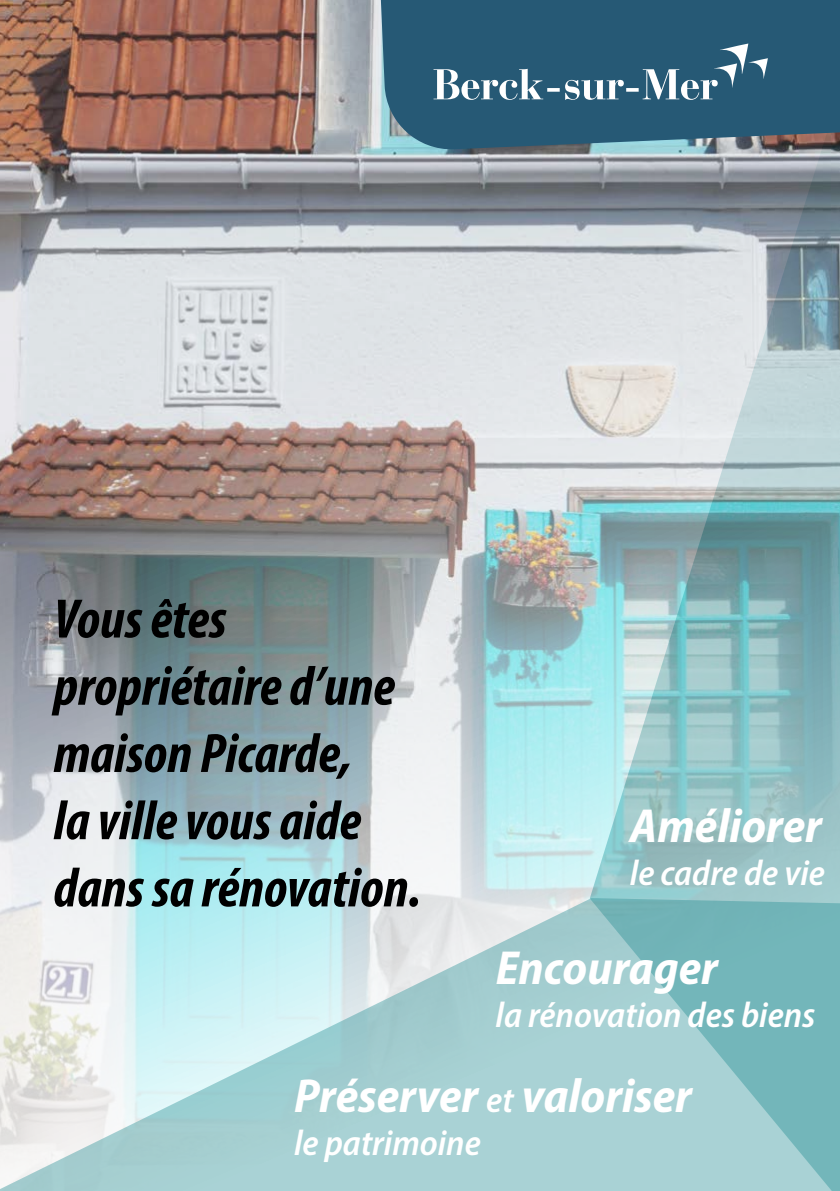
<style>
.page{position:relative;width:840px;height:1191px;background:#fff}
.page>*{position:absolute;margin:0;border:0;box-sizing:border-box;transform-origin:0 0}
.t1{font:italic 700 condensed 56px/67.2px "Myriad Pro";color:#000}
.t2{font:italic 700 semi-condensed 48px "Myriad Pro";color:#fff}
.t3{font:italic 600 semi-condensed 36px "Myriad Pro";color:#fff}
.s1{font-weight:600;font-size:36px}
</style>
<div class="page">
<img style="left:0;top:0;width:839px;height:898px">
<svg style="left:379px;top:0;width:460px;height:151px;background:#31617a"></svg>
<svg style="left:433px;top:43px;width:334px;height:57px;background:#48738a"></svg>
<svg style="left:0;top:898px;width:839px;height:293px;background:#b0d6d8"></svg>
<p class="t1" style="left:54px;top:584px;width:369px">Vous êtes propriétaire d’une maison Picarde,<br>la ville vous aide dans sa rénovation.</p>
<p class="t2" style="left:629px;top:794px;width:193px">Améliorer</p>
<p class="t3" style="left:629px;top:850px;width:196px">le cadre de vie</p>
<p class="t2" style="left:495px;top:937px;width:223px">Encourager</p>
<p class="t3" style="left:495px;top:992px;width:321px">la rénovation des biens</p>
<p class="t2" style="left:294px;top:1064px;width:399px">Préserver <span class="s1">et</span> valoriser</p>
<p class="t3" style="left:294px;top:1120px;width:188px">le patrimoine</p>
</div>
